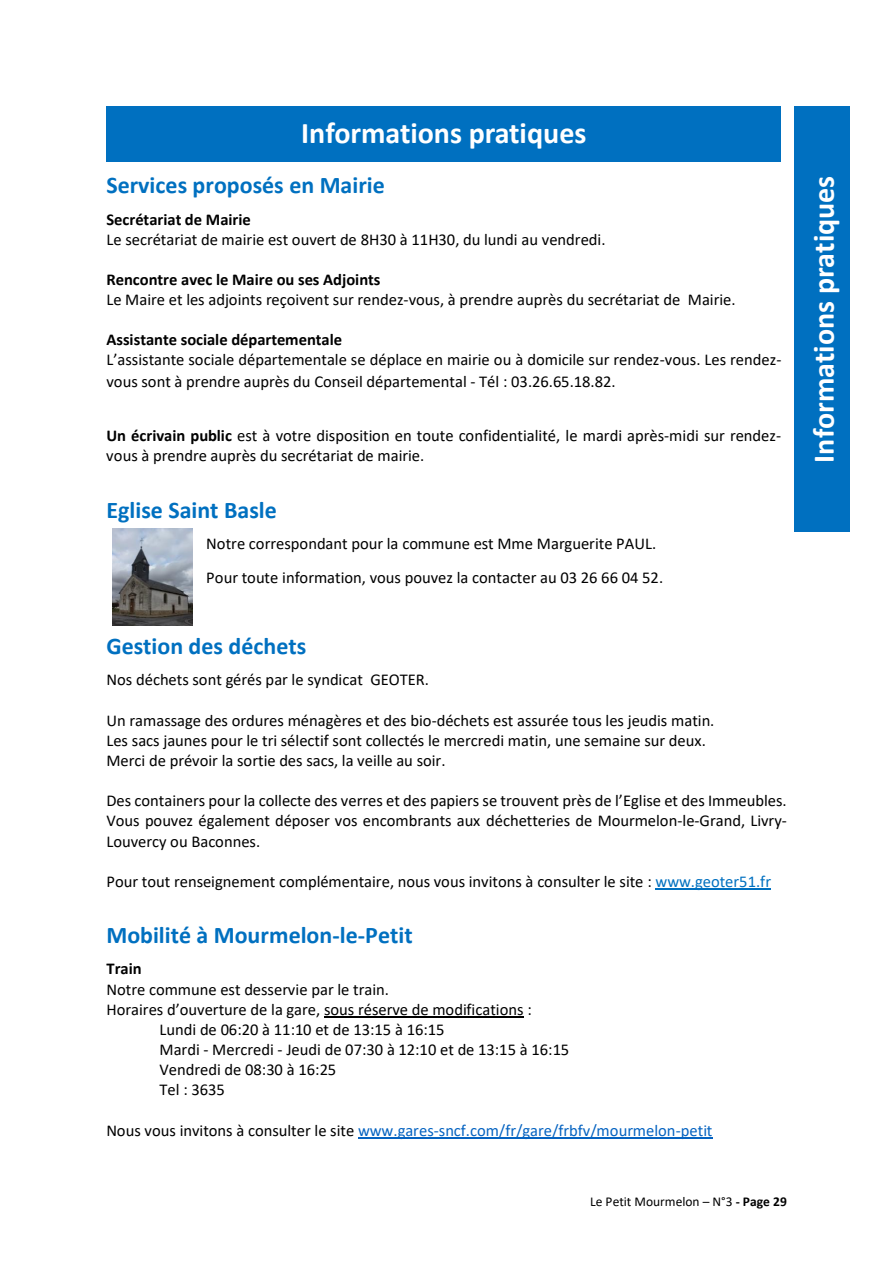
<style>
.page{position:relative;width:893px;height:1263px;background:#fff}
.page>*{position:absolute;margin:0;border:0;box-sizing:border-box;transform-origin:0 0}
.t1{font:700 30px "Calibri";color:#fff}
.t2{font:700 24px "Calibri";color:#0070c0}
.t3{font:16.5px/20.1px "Calibri";color:#000}
.t4{font:16.5px "Calibri";color:#0563c1}
.t5{font:700 16.5px "Calibri";letter-spacing:.005em;color:#000}
.t6{font:13.5px "Calibri";color:#000}
.s1{font-weight:700}
.s2{color:#0070c0}
.s3{color:#000}
</style>
<div class="page">
<div style="left:794px;top:107px;width:56px;height:425px;background:#0070c0"></div>
<hr style="left:655px;top:889px;width:116px;height:1px;background:#0070c0">
<hr style="left:324px;top:1016px;width:200px;height:2px;background:#000">
<hr style="left:358px;top:1137px;width:354px;height:1px;background:#0563c1">
<div style="left:106px;top:106px;width:675px;height:56px;background:#0070c0"></div>
<img style="left:113px;top:528px;width:80px;height:98px">
<p class="t1" style="left:301px;top:112px;width:287px">Informations pratiques</p>
<p class="t2" style="left:106px;top:168px;width:280px">Services proposés en Mairie</p>
<p class="t3" style="left:106px;top:209px;width:501px"><span class="s1">Secrétariat de Mairie<br></span>Le secrétariat de mairie est ouvert de 8H30 à 11H30, du lundi au vendredi.</p>
<p class="t3" style="left:106px;top:269px;width:631px"><span class="s1">Rencontre avec le Maire ou ses Adjoints<br></span>Le Maire et les adjoints reçoivent sur rendez-vous, à prendre auprès du secrétariat de Mairie.</p>
<p class="t3" style="left:106px;top:329px;width:676px"><span class="s1">Assistante sociale départementale<br></span>L’assistante sociale départementale se déplace en mairie ou à domicile sur rendez-vous. Les rendez-</p>
<p class="t3" style="left:106px;top:371px;width:511px">vous sont à prendre auprès du Conseil départemental - Tél : 03.26.65.18.82.</p>
<p class="t3" style="left:106px;top:425px;width:676px"><span class="s1">Un écrivain public</span> est à votre disposition en toute confidentialité, le mardi après-midi sur rendez&shy;vous à prendre auprès du secrétariat de mairie.</p>
<p class="t2" style="left:106px;top:493px;width:172px">Eglise Saint Basle</p>
<p class="t3" style="left:206px;top:526px;width:458px;line-height:33.6px">Notre correspondant pour la commune est Mme Marguerite PAUL.<br>Pour toute information, vous pouvez la contacter au 03 26 66 04 52.</p>
<p class="t2" style="left:106px;top:629px;width:202px">Gestion des déchets</p>
<p class="t3" style="left:106px;top:669px;width:324px">Nos déchets sont gérés par le syndicat GEOTER.</p>
<p class="t3" style="left:106px;top:710px;width:610px">Un ramassage des ordures ménagères et des bio-déchets est assurée tous les jeudis matin.<br>Les sacs jaunes pour le tri sélectif sont collectés le mercredi matin, une semaine sur deux.<br>Merci de prévoir la sortie des sacs, la veille au soir.</p>
<p class="t3" style="left:106px;top:790px;width:682px;text-align:justify">Des containers pour la collecte des verres et des papiers se trouvent près de l’Eglise et des Immeubles.<br>Vous pouvez également déposer vos encombrants aux déchetteries de Mourmelon-le-Grand, Livry-Louvercy ou Baconnes.</p>
<p class="t3" style="left:106px;top:871px;width:666px">Pour tout renseignement complémentaire, nous vous invitons à consulter le site : <span class="s2">www.geoter51.fr</span></p>
<p class="t2" style="left:106px;top:918px;width:308px">Mobilité à Mourmelon-le-Petit</p>
<p class="t5" style="left:106px;top:957px;width:37px">Train</p>
<p class="t3" style="left:106px;top:979px;width:284px">Notre commune est desservie par le train.</p>
<p class="t3" style="left:106px;top:999px;width:427px">Horaires d’ouverture de la gare, sous réserve de modifications :</p>
<p class="t3" style="left:160px;top:1019px;width:287px">Lundi de 06:20 à 11:10 et de 13:15 à 16:15</p>
<p class="t3" style="left:159px;top:1039px;width:411px">Mardi - Mercredi - Jeudi de 07:30 à 12:10 et de 13:15 à 16:15</p>
<p class="t3" style="left:159px;top:1059px;width:178px">Vendredi de 08:30 à 16:25</p>
<p class="t3" style="left:159px;top:1079px;width:67px">Tel : 3635</p>
<p class="t4" style="left:106px;top:1118px;width:608px"><span class="s3">Nous vous invitons à consulter le site</span> www.gares-sncf.com/fr/gare/frbfv/mourmelon-petit</p>
<p class="t6" style="left:590px;top:1192px;width:198px">Le Petit Mourmelon – N°3 <span class="s1">- Page 29</span></p>
<p class="t1" style="left:803px;top:463px;width:288px;rotate:-90deg">Informations pratiques</p>
</div>
